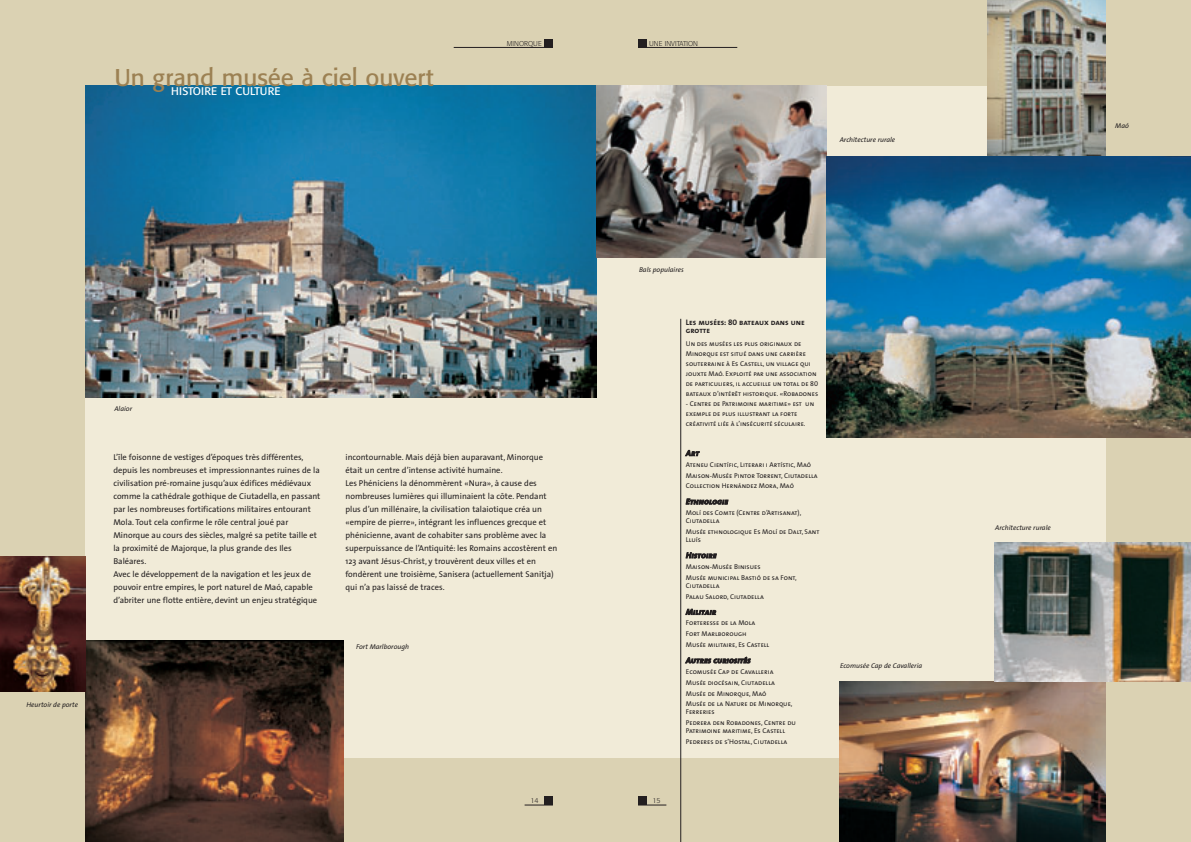
<style>
.page{position:relative;width:1191px;height:842px;background:#fff}
.page>*{position:absolute;margin:0;border:0;box-sizing:border-box;transform-origin:0 0}
.t1{font:24px "Formata";color:#9c8153}
.t2{font:11px "Formata";letter-spacing:.01em;color:#fff}
.t3{font:8.5px/13px "The Sans";color:#231f20}
.t4{font:italic 8px "The Sans Bold Caps";letter-spacing:.02em;color:#231f20}
.t5{font:8px/8px "The Sans Bold Caps";color:#231f20}
.t6{font:7px/10.8px "The Sans Caps";color:#231f20}
.t7{font:italic 7px "The Sans";color:#231f20}
.t8{font:300 7px "Formata";color:#231f20}
</style>
<div class="page">
<div style="left:595px;top:1px;width:595px;height:841px;background:#dbd2b3"></div>
<div style="left:595px;top:86px;width:511px;height:672px;background:#f1ebd8"></div>
<div style="left:0;top:1px;width:595px;height:841px;background:#dbd2b3"></div>
<div style="left:638px;top:39px;width:8px;height:8px;background:#231f20"></div>
<hr style="left:638px;top:47px;width:99px;height:1px;background:#231f20">
<div style="left:638px;top:796px;width:8px;height:9px;background:#231f20"></div>
<svg style="left:638px;top:805px;width:28px;height:1px"></svg>
<div style="left:85px;top:86px;width:510px;height:672px;background:#f1ebd8"></div>
<div style="left:544px;top:39px;width:9px;height:8px;background:#231f20"></div>
<hr style="left:454px;top:47px;width:99px;height:1px;background:#231f20">
<div style="left:544px;top:796px;width:9px;height:9px;background:#231f20"></div>
<svg style="left:524px;top:805px;width:29px;height:1px"></svg>
<img style="left:85px;top:86px;width:511px;height:312px">
<img style="left:596px;top:86px;width:230px;height:171px">
<img style="left:987px;top:1px;width:119px;height:155px">
<hr style="left:680px;top:319px;width:1px;height:523px;background:#231f20">
<img style="left:839px;top:681px;width:267px;height:161px">
<img style="left:994px;top:543px;width:196px;height:138px">
<img style="left:85px;top:640px;width:258px;height:202px">
<img style="left:0;top:556px;width:85px;height:135px">
<img style="left:826px;top:156px;width:364px;height:282px">
<h1 class="t1" style="left:114px;top:68px;width:321px">Un grand musée à ciel ouvert</h1>
<p class="t2" style="left:171px;top:86px;width:111px">HISTOIRE ET CULTURE</p>
<p class="t8" style="left:507px;top:40px;width:37px">MINORQUE</p>
<p class="t7" style="left:26px;top:702px;width:53px">Heurtoir de porte</p>
<p class="t7" style="left:114px;top:406px;width:19px">Alaior</p>
<p class="t3" style="left:113px;top:452px;width:208px">L’île foisonne de vestiges d’époques très différentes, depuis les nombreuses et impressionnantes ruines de la civilisation pré-romaine jusqu’aux édifices médiévaux comme la cathédrale gothique de Ciutadella, en passant par les nombreuses fortifications militaires entourant Mola. Tout cela confirme le rôle central joué par Minorque au cours des siècles, malgré sa petite taille et la proximité de Majorque, la plus grande des Iles Baléares.<br>Avec le développement de la navigation et les jeux de pouvoir entre empires, le port naturel de Maó, capable d’abriter une flotte entière, devint un enjeu stratégique</p>
<p class="t3" style="left:345px;top:452px;width:213px">incontournable. Mais déjà bien auparavant, Minorque était un centre d’intense activité humaine.<br>Les Phéniciens la dénommèrent «Nura», à cause des nombreuses lumières qui illuminaient la côte. Pendant plus d’un millénaire, la civilisation talaiotique créa un «empire de pierre», intégrant les influences grecque et phénicienne, avant de cohabiter sans problème avec la superpuissance de l’Antiquité: les Romains accostèrent en 123 avant Jésus-Christ, y trouvèrent deux villes et en fondèrent une troisième, Sanisera (actuellement Sanitja) qui n’a pas laissé de traces.</p>
<p class="t7" style="left:356px;top:643px;width:55px">Fort Marlborough</p>
<p class="t8" style="left:530px;top:798px;width:10px">14</p>
<p class="t8" style="left:649px;top:40px;width:50px">UNE INVITATION</p>
<p class="t7" style="left:839px;top:137px;width:57px">Architecture rurale</p>
<p class="t7" style="left:639px;top:266px;width:46px">Bals populaires</p>
<p class="t5" style="left:686px;top:319px;width:120px">Les musées: 80 bateaux dans une grotte</p>
<p class="t6" style="left:686px;top:340px;width:134px;line-height:10px">Un des musées les plus originaux de Minorque est situé dans une carrière souterraine à Es Castell, un village qui jouxte Maó. Exploité par une association de particuliers, il accueille un total de 80 bateaux d’intérêt historique. «Robadones</p>
<p class="t6" style="left:686px;top:400px;width:130px;line-height:10px">- Centre de Patrimoine maritime» est un exemple de plus illustrant la forte créativité liée à l’insécurité séculaire.</p>
<p class="t4" style="left:686px;top:450px;width:15px">Art</p>
<p class="t6" style="left:686px;top:460px;width:133px">Ateneu Científic, Literari i Artístic, Maó<br>Maison-Musée Pintor Torrent, Ciutadella<br>Collection Hernández Mora, Maó</p>
<p class="t4" style="left:686px;top:499px;width:44px">Ethnologie</p>
<p class="t6" style="left:686px;top:510px;width:117px;line-height:8px">Molí des Comte (Centre d’Artisanat),<br>Ciutadella</p>
<p class="t6" style="left:686px;top:528px;width:135px;line-height:8px">Musée ethnologique Es Molí de Dalt, Sant<br>Lluís</p>
<p class="t4" style="left:686px;top:553px;width:32px">Histoire</p>
<p class="t6" style="left:686px;top:562px;width:112px">Maison-Musée Binisues<br>Musée municipal Bastió de sa Font,</p>
<p class="t6" style="left:686px;top:581px;width:80px">Ciutadella<br>Palau Salord, Ciutadella</p>
<p class="t4" style="left:686px;top:609px;width:32px">Militair</p>
<p class="t6" style="left:686px;top:618px;width:85px">Forteresse de la Mola<br>Fort Marlborough<br>Musée militaire, Es Castell</p>
<p class="t4" style="left:686px;top:658px;width:66px">Autres curiosités</p>
<p class="t6" style="left:686px;top:667px;width:108px">Ecomusée Cap de Cavalleria<br>Musée diocésain, Ciutadella<br>Musée de Minorque, Maó<br>Musée de la Nature de Minorque,</p>
<p class="t6" style="left:686px;top:707px;width:112px">Ferreries<br>Pedrera den Robadones, Centre du</p>
<p class="t6" style="left:686px;top:726px;width:103px">Patrimoine maritime, Es Castell<br>Pedreres de s’Hostal, Ciutadella</p>
<p class="t7" style="left:840px;top:663px;width:84px">Ecomusée Cap de Cavalleria</p>
<p class="t8" style="left:652px;top:798px;width:10px">15</p>
<p class="t7" style="left:1115px;top:123px;width:15px">Maó</p>
<p class="t7" style="left:995px;top:525px;width:57px">Architecture rurale</p>
</div>
